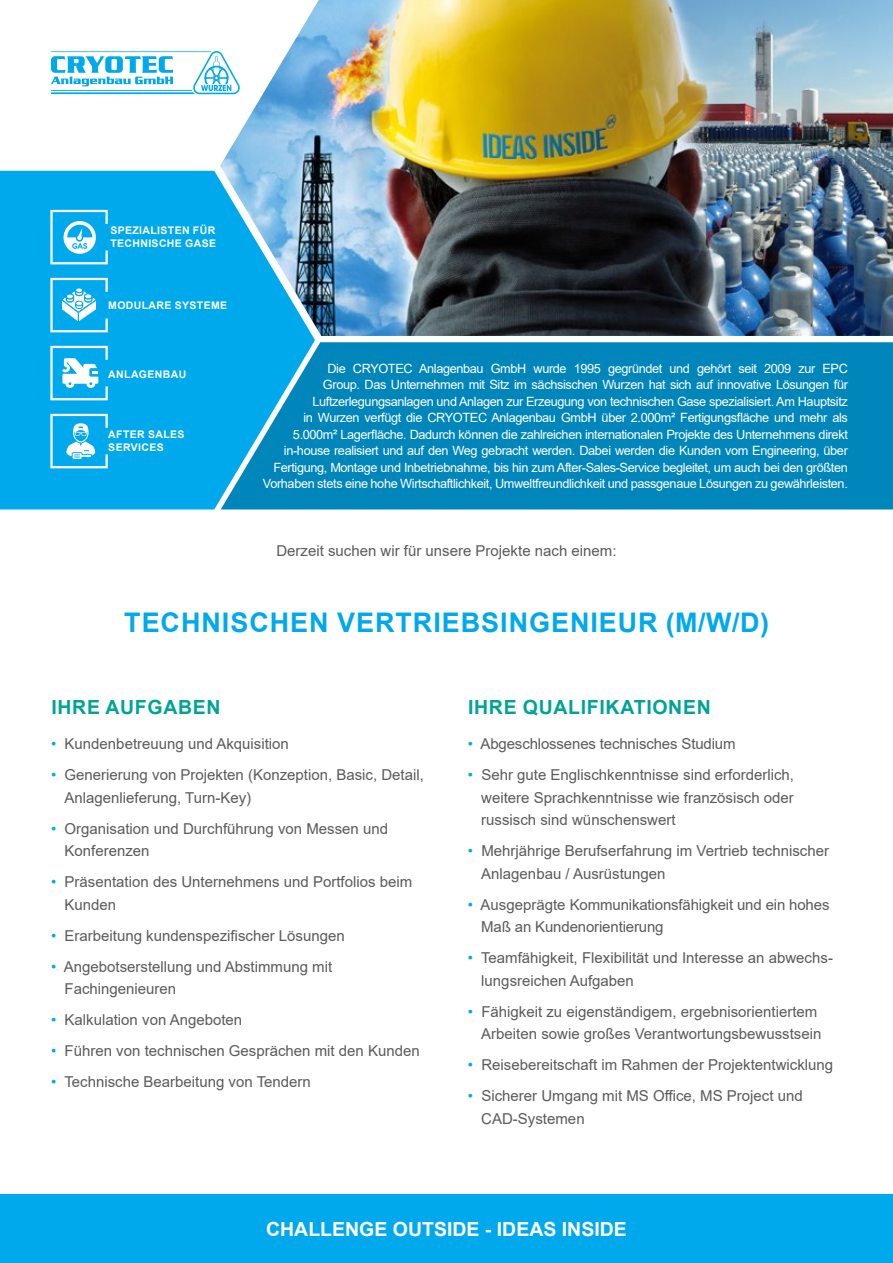
<style>
.page{position:relative;width:893px;height:1263px;background:#fff}
.page>*{position:absolute;margin:0;border:0;box-sizing:border-box;transform-origin:0 0}
.t1{font:700 27px "Arial";letter-spacing:.035em;color:#00a9eb}
.t2{font:700 19.5px "Arial";letter-spacing:.035em;color:#00a397}
.t3{font:700 19.5px "Arial";color:#fff}
.t4{font:15px/22.5px "Arial";color:#5a5a5a}
.t5{font:12.75px/16.5px "Arial";letter-spacing:-.03em;color:#fff;text-align:right}
.t6{font:700 10.5px/12.6px "Arial";letter-spacing:.035em;color:#fff}
.s1{color:#00a9eb}
</style>
<div class="page">
<div style="left:0;top:171px;width:315px;height:338px;background:#00a9eb"></div>
<div style="left:0;top:1195px;width:893px;height:68px;background:#00a9eb"></div>
<svg style="left:221px;top:342px;width:672px;height:167px;fill:#0086bb"></svg>
<img style="left:220px;top:0;width:673px;height:336px">
<svg style="left:49px;top:413px;width:60px;height:56px"></svg>
<svg style="left:49px;top:209px;width:60px;height:56px"></svg>
<svg style="left:49px;top:277px;width:60px;height:56px"></svg>
<svg style="left:49px;top:345px;width:60px;height:56px"></svg>
<svg style="left:51px;top:51px;width:189px;height:43px"></svg>
<p class="t6" style="left:110px;top:225px;width:107px">SPEZIALISTEN FÜR<br>TECHNISCHE GASE</p>
<p class="t6" style="left:108px;top:299px;width:120px">MODULARE SYSTEME</p>
<p class="t6" style="left:108px;top:368px;width:79px">ANLAGENBAU</p>
<p class="t6" style="left:108px;top:428px;width:78px">AFTER SALES<br>SERVICES</p>
<p class="t5" style="left:263px;top:360px;width:586px">Die CRYOTEC Anlagenbau GmbH wurde 1995 gegründet und gehört seit 2009 zur EPC<br>Group. Das Unternehmen mit Sitz im sächsischen Wurzen hat sich auf innovative Lösungen für Luftzerlegungsanlagen und Anlagen zur Erzeugung von technischen Gase spezialisiert. Am Hauptsitz<br>in Wurzen verfügt die CRYOTEC Anlagenbau GmbH über 2.000m² Fertigungsfläche und mehr als 5.000m² Lagerfläche. Dadurch können die zahlreichen internationalen Projekte des Unternehmens direkt in-house realisiert und auf den Weg gebracht werden. Dabei werden die Kunden vom Engineering, über Fertigung, Montage und Inbetriebnahme, bis hin zum After-Sales-Service begleitet, um auch bei den größten Vorhaben stets eine hohe Wirtschaftlichkeit, Umweltfreundlichkeit und passgenaue Lösungen zu gewährleisten.</p>
<p class="t4" style="left:276px;top:539px;width:342px">Derzeit suchen wir für unsere Projekte nach einem:</p>
<h1 class="t1" style="left:124px;top:603px;width:646px">TECHNISCHEN VERTRIEBSINGENIEUR (M/W/D)</h1>
<h2 class="t2" style="left:51px;top:693px;width:171px">IHRE AUFGABEN</h2>
<p class="t4" style="left:51px;top:733px;width:239px"><span class="s1">•</span> Kundenbetreuung und Akquisition</p>
<p class="t4" style="left:65px;top:764px;width:361px;text-indent:-14px"><span class="s1">•</span> Generierung von Projekten (Konzeption, Basic, Detail,<br>Anlagenlieferung, Turn-Key)</p>
<p class="t4" style="left:65px;top:817px;width:325px;text-indent:-14px"><span class="s1">•</span> Organisation und Durchführung von Messen und<br>Konferenzen</p>
<p class="t4" style="left:65px;top:871px;width:349px;text-indent:-14px"><span class="s1">•</span> Präsentation des Unternehmens und Portfolios beim<br>Kunden</p>
<p class="t4" style="left:51px;top:924px;width:295px"><span class="s1">•</span> Erarbeitung kundenspezifischer Lösungen</p>
<p class="t4" style="left:65px;top:955px;width:269px;text-indent:-14px"><span class="s1">•</span> Angebotserstellung und Abstimmung mit<br>Fachingenieuren</p>
<p class="t4" style="left:51px;top:1009px;width:193px"><span class="s1">•</span> Kalkulation von Angeboten</p>
<p class="t4" style="left:51px;top:1040px;width:370px"><span class="s1">•</span> Führen von technischen Gesprächen mit den Kunden</p>
<p class="t4" style="left:51px;top:1071px;width:261px"><span class="s1">•</span> Technische Bearbeitung von Tendern</p>
<h2 class="t2" style="left:468px;top:693px;width:244px">IHRE QUALIFIKATIONEN</h2>
<p class="t4" style="left:468px;top:733px;width:269px"><span class="s1">•</span> Abgeschlossenes technisches Studium</p>
<p class="t4" style="left:481px;top:764px;width:314px;text-align:justify;text-indent:-14px"><span class="s1">•</span> Sehr gute Englischkenntnisse sind erforderlich, weitere Sprachkenntnisse wie französisch oder russisch sind wünschenswert</p>
<p class="t4" style="left:481px;top:840px;width:349px;text-indent:-14px"><span class="s1">•</span> Mehrjährige Berufserfahrung im Vertrieb technischer<br>Anlagenbau / Ausrüstungen</p>
<p class="t4" style="left:481px;top:893px;width:350px;text-indent:-14px"><span class="s1">•</span> Ausgeprägte Kommunikationsfähigkeit und ein hohes<br>Maß an Kundenorientierung</p>
<p class="t4" style="left:481px;top:947px;width:353px;text-indent:-14px"><span class="s1">•</span> Teamfähigkeit, Flexibilität und Interesse an abwechs&shy;lungsreichen Aufgaben</p>
<p class="t4" style="left:468px;top:1000px;width:355px;text-align:right"><span class="s1">•</span> Fähigkeit zu eigenständigem, ergebnisorientiertem<br>Arbeiten sowie großes Verantwortungsbewusstsein</p>
<p class="t4" style="left:468px;top:1054px;width:367px"><span class="s1">•</span> Reisebereitschaft im Rahmen der Projektentwicklung</p>
<p class="t4" style="left:481px;top:1085px;width:323px;text-indent:-14px"><span class="s1">•</span> Sicherer Umgang mit MS Office, MS Project und<br>CAD-Systemen</p>
<h2 class="t3" style="left:266px;top:1216px;width:362px">CHALLENGE OUTSIDE - IDEAS INSIDE</h2>
</div>
